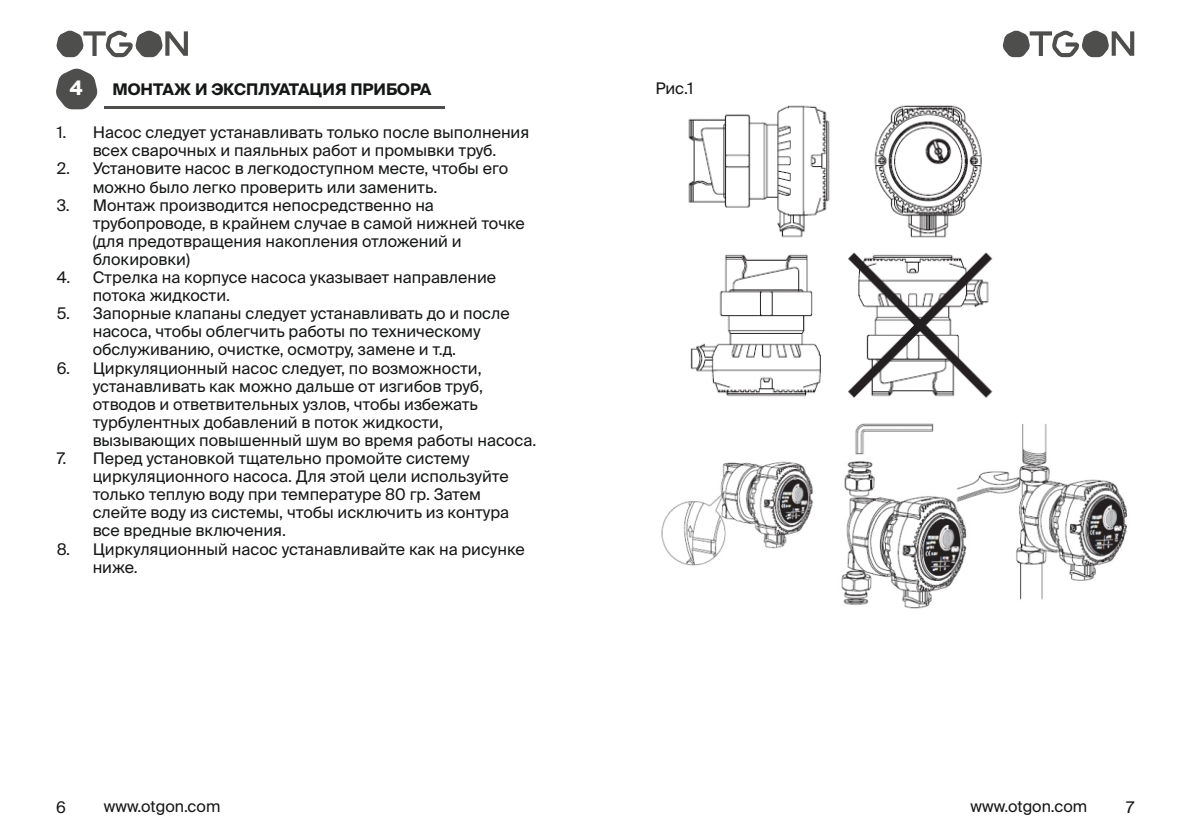
<style>
.page{position:relative;width:1191px;height:840px;background:#fff}
.page>*{position:absolute;margin:0;border:0;box-sizing:border-box;transform-origin:0 0}
.t1{font:700 20px "Suisse Intl";color:#fff}
.t2{font:16px/18px "Suisse Intl";color:#151616}
.t3{font:700 16px "Suisse Intl";color:#151616}
</style>
<div class="page">
<svg style="left:56px;top:30px;width:132px;height:27px"></svg>
<svg style="left:1002px;top:30px;width:132px;height:27px"></svg>
<svg style="left:56px;top:68px;width:42px;height:41px"></svg>
<hr style="left:104px;top:106px;width:340px;height:3px;background:#4e4e4d">
<img style="left:688px;top:105px;width:294px;height:133px">
<img style="left:690px;top:252px;width:303px;height:146px">
<img style="left:661px;top:423px;width:466px;height:186px">
<p class="t1" style="left:70px;top:80px;width:14px">4</p>
<p class="t3" style="left:112px;top:83px;width:320px">МОНТАЖ И ЭКСПЛУАТАЦИЯ ПРИБОРА</p>
<p class="t2" style="left:655px;top:81px;width:39px">Рис.1</p>
<p class="t2" style="left:57px;top:125px;width:474px;text-align:center">1. Насос следует устанавливать только после выполнения всех сварочных и паяльных работ и промывки труб.</p>
<p class="t2" style="left:93px;top:161px;width:417px;text-indent:-36px">2. Установите насос в легкодоступном месте, чтобы его можно было легко проверить или заменить.</p>
<p class="t2" style="left:93px;top:197px;width:434px;text-indent:-36px">3. Монтаж производится непосредственно на трубопроводе, в крайнем случае в самой нижней точке (для предотвращения накопления отложений и блокировки)</p>
<p class="t2" style="left:93px;top:270px;width:405px;text-indent:-36px">4. Стрелка на корпусе насоса указывает направление потока жидкости.</p>
<p class="t2" style="left:93px;top:306px;width:418px;text-indent:-36px">5. Запорные клапаны следует устанавливать до и после насоса, чтобы облегчить работы по техническому обслуживанию, очистке, осмотру, замене и т.д.</p>
<p class="t2" style="left:93px;top:360px;width:445px;text-indent:-36px">6. Циркуляционный насос следует, по возможности, устанавливать как можно дальше от изгибов труб, отводов и ответвительных узлов, чтобы избежать турбулентных добавлений в поток жидкости, вызывающих повышенный шум во время работы насоса.</p>
<p class="t2" style="left:93px;top:451px;width:418px;text-indent:-36px">7. Перед установкой тщательно промойте систему циркуляционного насоса. Для этой цели используйте только теплую воду при температуре 80 гр. Затем слейте воду из системы, чтобы исключить из контура все вредные включения.</p>
<p class="t2" style="left:93px;top:541px;width:434px;text-indent:-36px">8. Циркуляционный насос устанавливайте как на рисунке ниже.</p>
<p class="t2" style="left:56px;top:799px;width:11px">6</p>
<p class="t2" style="left:104px;top:798px;width:118px">www.otgon.com</p>
<p class="t2" style="left:970px;top:798px;width:118px">www.otgon.com</p>
<p class="t2" style="left:1126px;top:799px;width:10px">7</p>
</div>
